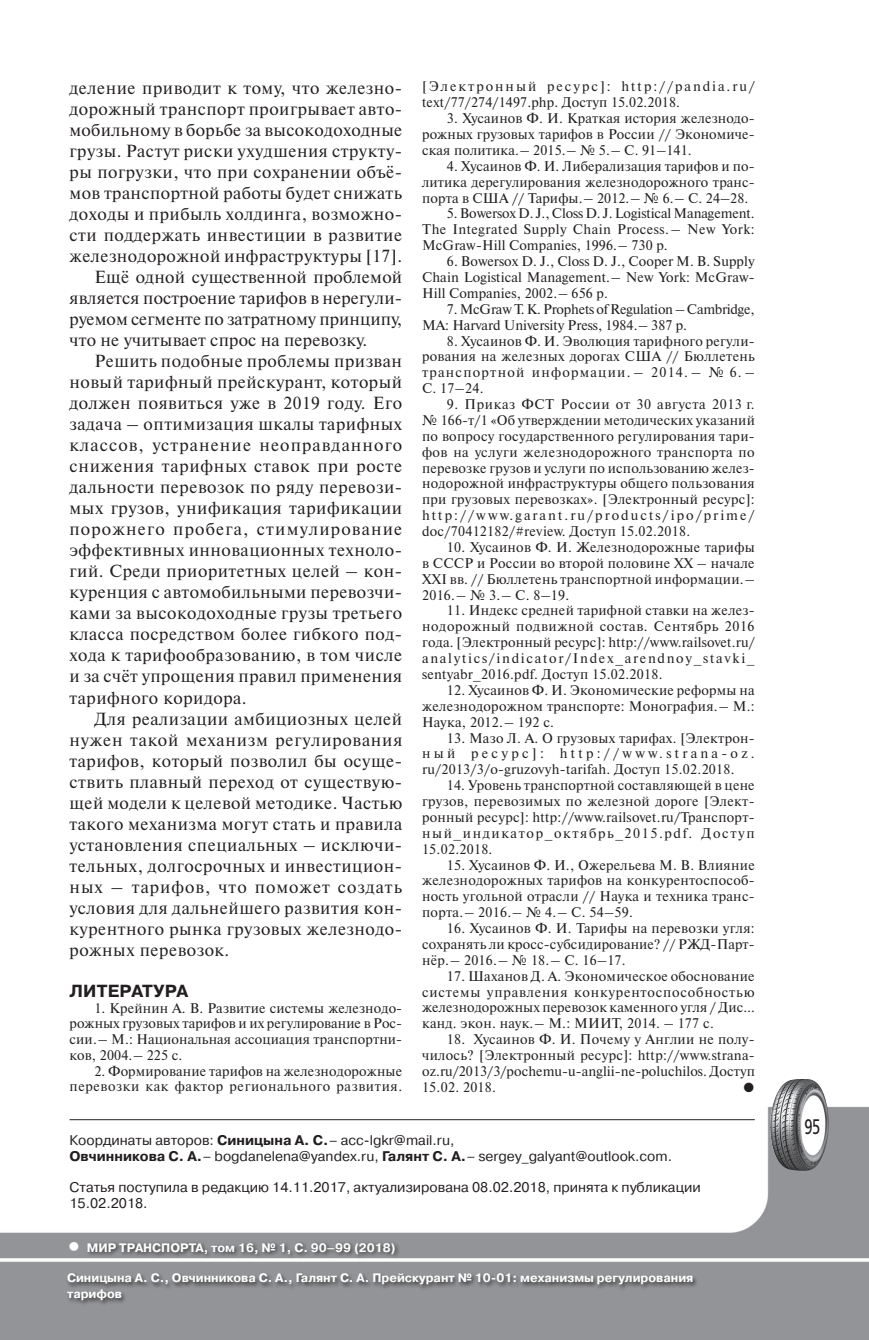
<style>
.page{position:relative;width:869px;height:1340px;background:#fff}
.page>*{position:absolute;margin:0;border:0;box-sizing:border-box;transform-origin:0 0}
.liter_MT{font:26.25px "Symbol";color:#231f20}
.t1{font:700 24.5px "Pragmatica C";color:#fff}
.t2{font:21px "Free Set C";color:#231f20;scale:.7 1}
.Text{font:17.5px/21px "Newton C";letter-spacing:.025em;color:#231f20;text-align:justify}
.Podzag{font:700 17.5px "Pragmatica C";letter-spacing:.01em;color:#231f20}
.liter_MT-2{font:14px/15.9px "Newton C";letter-spacing:.02em;color:#231f20;text-align:justify}
.avtory_afto_engl{font:14px/15.8px "Pragmatica C";color:#231f20}
.liter_MT-3{font:14px/15.9px "Newton C";letter-spacing:-.01em;color:#231f20}
.liter_MT-4{font:14px/15.8px "Newton C";letter-spacing:.045em;color:#231f20;text-align:right}
.liter_MT-5{font:14px/15.9px "Newton C";letter-spacing:.14em;color:#231f20}
.подвал_bottom{font:700 12.25px/15.8px "Pragmatica C";color:#fff}
.Подвал_топ{font:700 12.25px "Pragmatica C";color:#fff}
.s1{font-weight:700}
</style>
<div class="page">
<img style="left:0;top:1078px;width:868px;height:261px">
<img style="left:769px;top:1078px;width:33px;height:85px">
<hr style="left:69px;top:1119px;width:685px;height:1px;background:#231f20">
<div style="left:65px;top:1240px;width:633px;height:66px;background:#231f20;opacity:.75"></div>
<p class="Text" style="left:69px;top:78px;width:334px">деление приводит к тому, что железно&shy;дорожный транспорт проигрывает авто&shy;мобильному в борьбе за высокодоходные грузы. Растут риски ухудшения структу&shy;ры погрузки, что при сохранении объё&shy;мов транспортной работы будет снижать доходы и прибыль холдинга, возможно&shy;сти поддержать инвестиции в развитие железнодорожной инфраструктуры [17].</p>
<p class="Text" style="left:69px;top:267px;width:334px;text-indent:25px">Ещё одной существенной проблемой является построение тарифов в нерегули&shy;руемом сегменте по затратному принципу, что не учитывает спрос на перевозку.</p>
<p class="Text" style="left:69px;top:351px;width:334px;text-indent:25px">Решить подобные проблемы призван новый тарифный прейскурант, который должен появиться уже в 2019 году. Его задача – оптимизация шкалы тарифных классов, устранение неоправданного снижения тарифных ставок при росте дальности перевозок по ряду перевози&shy;мых грузов, унификация тарификации порожнего пробега, стимулирование эффективных инновационных техноло&shy;гий. Среди приоритетных целей – кон&shy;куренция с автомобильными перевозчи&shy;ками за высокодоходные грузы третьего класса посредством более гибкого под&shy;хода к тарифообразованию, в том числе и за счёт упрощения правил применения тарифного коридора.</p>
<p class="Text" style="left:69px;top:708px;width:334px;text-indent:25px">Для реализации амбициозных целей нужен такой механизм регулирования тарифов, который позволил бы осуще&shy;ствить плавный переход от существую&shy;щей модели к целевой методике. Частью такого механизма могут стать и правила установления специальных – исключи&shy;тельных, долгосрочных и инвестицион&shy;ных – тарифов, что поможет создать условия для дальнейшего развития кон&shy;курентного рынка грузовых железнодо&shy;рожных перевозок.</p>
<p class="Podzag" style="left:69px;top:981px;width:120px">ЛИТЕРАТУРА</p>
<p class="liter_MT-2" style="left:69px;top:999px;width:334px;text-indent:25px">1. Крейнин А. В. Развитие системы железнодо&shy;рожных грузовых тарифов и их регулирование в Рос&shy;сии. – М. : Национальная ассоциация транспортни&shy;ков, 2004. – 225 с.</p>
<p class="liter_MT-4" style="left:69px;top:1062px;width:334px">2. Формирование тарифов на железнодорожные перевозки как фактор регионального развития.</p>
<p class="liter_MT-5" style="left:422px;top:79px;width:334px">[Электронный ресурс]: http://pandia. ru/ text/77/274/1497.php. Доступ 15. 02. 2018.</p>
<p class="liter_MT-2" style="left:422px;top:110px;width:334px;text-indent:25px">3. Хусаинов Ф. И. Краткая история железнодо&shy;рожных грузовых тарифов в России // Экономиче&shy;ская политика. – 2015. – № 5. – С. 91–141.</p>
<p class="liter_MT-2" style="left:422px;top:158px;width:334px;text-indent:25px">4. Хусаинов Ф. И. Либерализация тарифов и по&shy;литика дерегулирования железнодорожного транс&shy;порта в США // Тарифы. – 2012. – № 6. – С. 24–28.</p>
<p class="liter_MT-2" style="left:422px;top:206px;width:334px;text-align:left;text-indent:25px">5. Bowersox D. J. , Closs D. J. Logistical Management.<br>The Integrated Supply Chain Process. – New York:<br>McGraw-Hill Companies, 1996. – 730 p.</p>
<p class="liter_MT-2" style="left:422px;top:253px;width:334px;text-indent:25px">6. Bowersox D. J. , Closs D. J. , Cooper M. B. Supply Chain Logistical Management. – New York: McGraw-Hill Companies, 2002. – 656 p.</p>
<p class="liter_MT-3" style="left:422px;top:301px;width:334px;text-indent:25px">7. McGraw T. K. Prophets of Regulation – Cambridge,<br>MA: Harvard University Press, 1984. – 387 p.</p>
<p class="liter_MT-2" style="left:422px;top:333px;width:334px;text-indent:25px">8. Хусаинов Ф. И. Эволюция тарифного регули&shy;рования на железных дорогах США // Бюллетень транспортной информации. – 2014. – № 6. – С. 17–24.</p>
<p class="liter_MT-2" style="left:422px;top:396px;width:334px;text-align:left;text-indent:25px">9. Приказ ФСТ России от 30 августа 2013 г. № 166-т/1 «Об утверждении методических указаний по вопросу государственного регулирования тари&shy;фов на услуги железнодорожного транспорта по перевозке грузов и услуги по использованию желез&shy;нодорожной инфраструктуры общего пользования при грузовых перевозках». [Электронный ресурс]: http://www. garant. ru/products/ipo/prime/ doc/70412182/#review. Доступ 15. 02. 2018.</p>
<p class="liter_MT-2" style="left:422px;top:539px;width:334px;text-indent:25px">10. Хусаинов Ф. И. Железнодорожные тарифы в СССР и России во второй половине XX – начале XXI вв. // Бюллетень транспортной информации. – 2016. – № 3. – С. 8–19.</p>
<p class="liter_MT-2" style="left:422px;top:602px;width:334px;text-indent:25px">11. Индекс средней тарифной ставки на желез&shy;нодорожный подвижной состав. Сентябрь 2016 года. [Электронный ресурс]: http://www. railsovet. ru/ analytics/indicator/Index_arendnoy_stavki_ sentyabr_2016.pdf. Доступ 15. 02. 2018.</p>
<p class="liter_MT-2" style="left:422px;top:682px;width:334px;text-indent:25px">12. Хусаинов Ф. И. Экономические реформы на железнодорожном транспорте: Монография. – М. :<br>Наука, 2012. – 192 с.</p>
<p class="liter_MT-2" style="left:422px;top:729px;width:334px;text-align:left;text-indent:25px">13. Мазо Л. А. О грузовых тарифах. [Электрон&shy;ный ресурс]: http://www. strana-oz. ru/2013/3/o-gruzovyh-tarifah. Доступ 15. 02. 2018.</p>
<p class="liter_MT-2" style="left:422px;top:777px;width:334px;text-indent:25px">14. Уровень транспортной составляющей в цене грузов, перевозимых по железной дороге [Элект&shy;ронный ресурс]: http://www. railsovet. ru/Транспорт&shy;ный_индикатор_октябрь_2015. pdf. Доступ 15.02.2018.</p>
<p class="liter_MT-2" style="left:422px;top:856px;width:334px;text-indent:25px">15. Хусаинов Ф. И. , Ожерельева М. В. Влияние железнодорожных тарифов на конкурентоспособ&shy;ность угольной отрасли // Наука и техника транс&shy;порта. – 2016. – № 4. – С. 54–59.</p>
<p class="liter_MT-2" style="left:422px;top:920px;width:334px;text-indent:25px">16. Хусаинов Ф. И. Тарифы на перевозки угля: сохранять ли кросс-субсидирование? // РЖД-Парт&shy;нёр. – 2016. – № 18. – С. 16–17.</p>
<p class="liter_MT-2" style="left:422px;top:968px;width:334px;text-indent:25px">17. Шаханов Д. А. Экономическое обоснование системы управления конкурентоспособностью железнодорожных перевозок каменного угля / Дис… канд. экон. наук. – М. : МИИТ, 2014. – 177 с.</p>
<p class="liter_MT-2" style="left:422px;top:1031px;width:334px;text-indent:25px">18. Хусаинов Ф. И. Почему у Англии не полу&shy;чилось? [Электронный ресурс]: http://www. strana&shy;oz. ru/2013/3/pochemu-u-anglii-ne-poluchilos. Доступ 15.02. 2018.</p>
<p class="liter_MT" style="left:742px;top:1068px;width:14px">•</p>
<p class="avtory_afto_engl" style="left:69px;top:1132px;width:603px">Координаты авторов: <span class="s1">Синицына А. С.</span>– acc-lgkr@mail.ru,<br><span class="s1">Овчинникова С. А.</span>– bogdanelena@yandex.ru, <span class="s1">Галянт С. А.</span>– sergey_galyant@outlook.com.</p>
<p class="avtory_afto_engl" style="left:69px;top:1179px;width:632px">Статья поступила в редакцию 14.11.2017, актуализирована 08.02.2018, принята к публикации<br>15.02.2018.</p>
<h2 class="t1" style="left:66px;top:1232px;width:18px">•</h2>
<p class="Подвал_топ" style="left:87px;top:1240px;width:310px">МИР ТРАНСПОРТА, том 16, № 1, С. 90–99 (2018)</p>
<p class="подвал_bottom" style="left:67px;top:1270px;width:627px">Синицына А. С., Овчинникова С. А., Галянт С. А. Прейскурант № 10-01: механизмы регулирования тарифов</p>
<h3 class="t2" style="left:804px;top:1115px;width:24px">95</h3>
</div>
